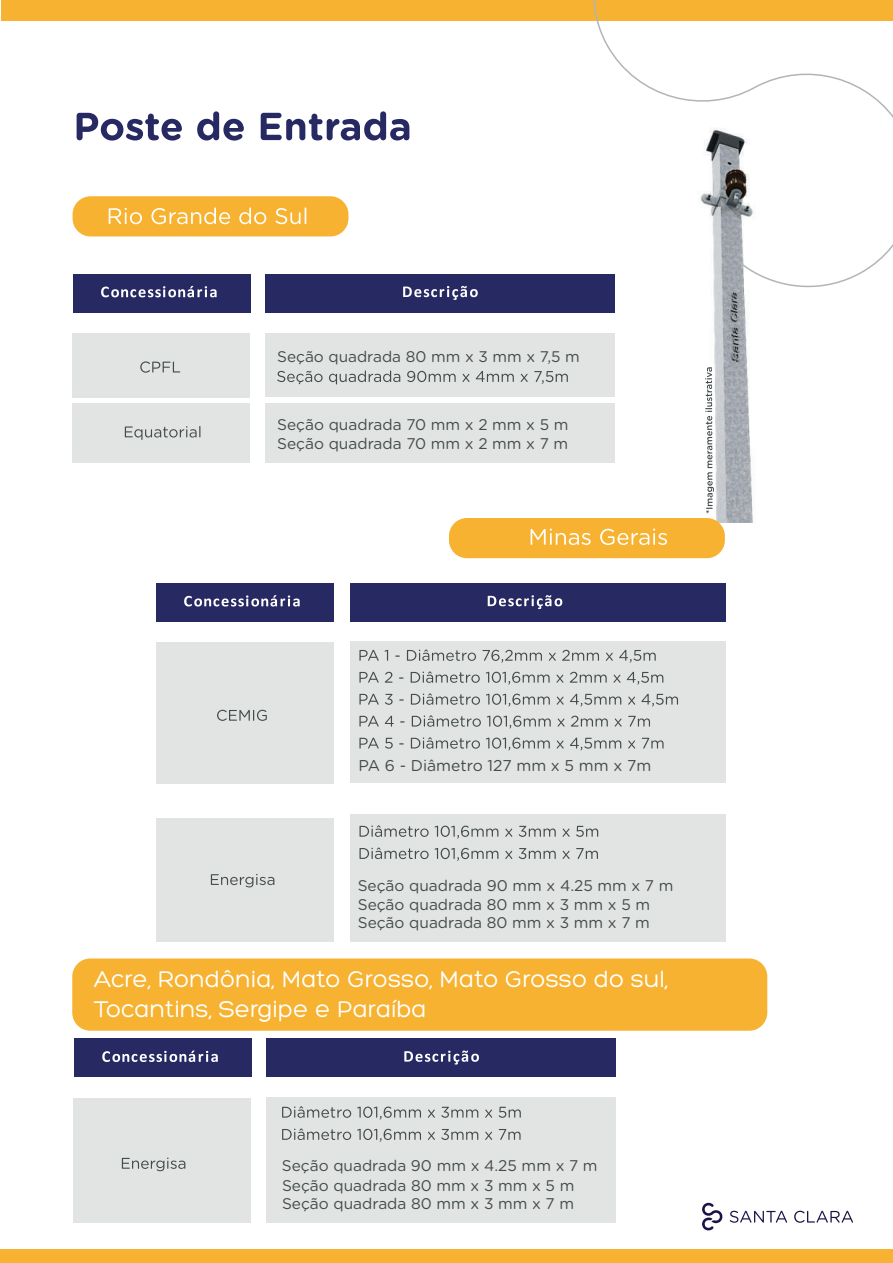
<style>
.page{position:relative;width:893px;height:1263px;background:#fff}
.page>*{position:absolute;margin:0;border:0;box-sizing:border-box;transform-origin:0 0}
.t1{font:24.6px/29.5px "Hero";color:#fff}
.t2{font:15.6px "Gotham Rounded";color:#434b4c}
.t3{font:15.45px/18.6px "Gotham Rounded";color:#434b4c}
</style>
<div class="page">
<img style="left:706px;top:294px;width:49px;height:228px">
<svg style="left:730px;top:1211px;width:57px;height:12px"></svg>
<svg style="left:794px;top:1211px;width:59px;height:12px"></svg>
<svg style="left:702px;top:1202px;width:21px;height:29px"></svg>
<div style="left:1px;top:0;width:892px;height:21px;background:#f6b230"></div>
<div style="left:0;top:1249px;width:893px;height:14px;background:#f6b230"></div>
<svg style="left:593px;top:0;width:300px;height:294px"></svg>
<svg style="left:77px;top:113px;width:105px;height:28px"></svg>
<svg style="left:197px;top:111px;width:47px;height:30px"></svg>
<svg style="left:261px;top:111px;width:148px;height:29px"></svg>
<div style="left:73px;top:196px;width:275px;height:40px;background:#f6b230;border-radius:18px"></div>
<svg style="left:109px;top:208px;width:33px;height:16px"></svg>
<svg style="left:151px;top:207px;width:79px;height:17px"></svg>
<svg style="left:239px;top:207px;width:27px;height:17px"></svg>
<svg style="left:276px;top:207px;width:30px;height:17px"></svg>
<div style="left:72px;top:333px;width:178px;height:64px;background:#e2e4e3"></div>
<div style="left:72px;top:404px;width:178px;height:59px;background:#e2e4e3"></div>
<div style="left:266px;top:333px;width:349px;height:64px;background:#e2e4e3"></div>
<div style="left:266px;top:403px;width:349px;height:60px;background:#e2e4e3"></div>
<div style="left:73px;top:274px;width:178px;height:39px;background:#262962"></div>
<svg style="left:101px;top:286px;width:116px;height:11px"></svg>
<div style="left:266px;top:274px;width:349px;height:38px;background:#262962"></div>
<svg style="left:403px;top:286px;width:75px;height:14px"></svg>
<svg style="left:140px;top:361px;width:40px;height:12px"></svg>
<svg style="left:125px;top:426px;width:75px;height:14px"></svg>
<svg style="left:277px;top:371px;width:46px;height:13px"></svg>
<svg style="left:329px;top:370px;width:71px;height:14px"></svg>
<svg style="left:407px;top:371px;width:49px;height:11px"></svg>
<svg style="left:462px;top:374px;width:7px;height:8px"></svg>
<svg style="left:476px;top:371px;width:38px;height:11px"></svg>
<svg style="left:521px;top:374px;width:7px;height:8px"></svg>
<svg style="left:534px;top:371px;width:34px;height:13px"></svg>
<div style="left:449px;top:518px;width:276px;height:40px;background:#f6b230;border-radius:18px"></div>
<svg style="left:531px;top:528px;width:60px;height:17px"></svg>
<svg style="left:600px;top:528px;width:67px;height:17px"></svg>
<div style="left:156px;top:642px;width:178px;height:141px;background:#e2e4e3"></div>
<div style="left:350px;top:642px;width:375px;height:141px;background:#e2e4e3"></div>
<div style="left:156px;top:583px;width:178px;height:38px;background:#262962"></div>
<svg style="left:184px;top:595px;width:116px;height:11px"></svg>
<div style="left:350px;top:583px;width:375px;height:38px;background:#262962"></div>
<svg style="left:488px;top:595px;width:74px;height:14px"></svg>
<svg style="left:217px;top:710px;width:50px;height:11px"></svg>
<svg style="left:359px;top:650px;width:20px;height:11px"></svg>
<svg style="left:385px;top:650px;width:3px;height:11px"></svg>
<svg style="left:407px;top:649px;width:69px;height:12px"></svg>
<svg style="left:482px;top:650px;width:60px;height:12px"></svg>
<svg style="left:549px;top:653px;width:7px;height:8px"></svg>
<svg style="left:562px;top:650px;width:37px;height:11px"></svg>
<svg style="left:606px;top:653px;width:7px;height:8px"></svg>
<svg style="left:619px;top:650px;width:37px;height:12px"></svg>
<svg style="left:359px;top:672px;width:20px;height:11px"></svg>
<svg style="left:385px;top:672px;width:8px;height:11px"></svg>
<svg style="left:411px;top:671px;width:69px;height:12px"></svg>
<svg style="left:486px;top:672px;width:64px;height:12px"></svg>
<svg style="left:556px;top:675px;width:7px;height:8px"></svg>
<svg style="left:570px;top:672px;width:37px;height:11px"></svg>
<svg style="left:613px;top:675px;width:7px;height:8px"></svg>
<svg style="left:627px;top:672px;width:36px;height:12px"></svg>
<svg style="left:359px;top:694px;width:20px;height:11px"></svg>
<svg style="left:385px;top:694px;width:8px;height:11px"></svg>
<svg style="left:411px;top:693px;width:69px;height:12px"></svg>
<svg style="left:486px;top:694px;width:64px;height:12px"></svg>
<svg style="left:557px;top:697px;width:7px;height:8px"></svg>
<svg style="left:570px;top:694px;width:51px;height:12px"></svg>
<svg style="left:628px;top:697px;width:7px;height:8px"></svg>
<svg style="left:641px;top:694px;width:37px;height:12px"></svg>
<svg style="left:359px;top:716px;width:20px;height:11px"></svg>
<svg style="left:385px;top:716px;width:9px;height:11px"></svg>
<svg style="left:412px;top:715px;width:69px;height:12px"></svg>
<svg style="left:487px;top:716px;width:64px;height:12px"></svg>
<svg style="left:558px;top:718px;width:7px;height:9px"></svg>
<svg style="left:571px;top:716px;width:37px;height:11px"></svg>
<svg style="left:615px;top:718px;width:7px;height:9px"></svg>
<svg style="left:628px;top:716px;width:22px;height:11px"></svg>
<svg style="left:359px;top:738px;width:20px;height:10px"></svg>
<svg style="left:385px;top:738px;width:8px;height:11px"></svg>
<svg style="left:411px;top:737px;width:69px;height:12px"></svg>
<svg style="left:486px;top:737px;width:64px;height:13px"></svg>
<svg style="left:557px;top:740px;width:7px;height:8px"></svg>
<svg style="left:570px;top:738px;width:51px;height:12px"></svg>
<svg style="left:628px;top:740px;width:7px;height:8px"></svg>
<svg style="left:642px;top:738px;width:22px;height:10px"></svg>
<div style="left:156px;top:818px;width:178px;height:124px;background:#e2e4e3"></div>
<div style="left:350px;top:815px;width:375px;height:127px;background:#e2e4e3"></div>
<svg style="left:211px;top:874px;width:63px;height:13px"></svg>
<div style="left:72px;top:958px;width:695px;height:73px;background:#f6b230;border-radius:18px"></div>
<div style="left:73px;top:1098px;width:178px;height:124px;background:#e2e4e3"></div>
<div style="left:267px;top:1097px;width:349px;height:126px;background:#e2e4e3"></div>
<div style="left:74px;top:1039px;width:178px;height:38px;background:#262962"></div>
<svg style="left:102px;top:1050px;width:116px;height:12px"></svg>
<div style="left:267px;top:1038px;width:349px;height:39px;background:#262962"></div>
<svg style="left:404px;top:1050px;width:75px;height:14px"></svg>
<svg style="left:122px;top:1157px;width:63px;height:14px"></svg>
<svg style="left:705px;top:367px;width:9px;height:146px"></svg>
<svg style="left:359px;top:825px;width:70px;height:12px"></svg>
<svg style="left:435px;top:826px;width:63px;height:12px"></svg>
<svg style="left:505px;top:828px;width:7px;height:9px"></svg>
<svg style="left:519px;top:826px;width:37px;height:11px"></svg>
<svg style="left:563px;top:828px;width:7px;height:9px"></svg>
<svg style="left:576px;top:826px;width:22px;height:11px"></svg>
<svg style="left:359px;top:847px;width:70px;height:12px"></svg>
<svg style="left:435px;top:848px;width:63px;height:13px"></svg>
<svg style="left:505px;top:851px;width:7px;height:8px"></svg>
<svg style="left:519px;top:848px;width:37px;height:11px"></svg>
<svg style="left:563px;top:851px;width:7px;height:8px"></svg>
<svg style="left:576px;top:848px;width:22px;height:11px"></svg>
<svg style="left:282px;top:1106px;width:69px;height:12px"></svg>
<svg style="left:357px;top:1106px;width:64px;height:13px"></svg>
<svg style="left:428px;top:1109px;width:7px;height:9px"></svg>
<svg style="left:441px;top:1107px;width:37px;height:11px"></svg>
<svg style="left:485px;top:1109px;width:7px;height:9px"></svg>
<svg style="left:499px;top:1107px;width:22px;height:11px"></svg>
<svg style="left:282px;top:1128px;width:69px;height:12px"></svg>
<svg style="left:357px;top:1129px;width:64px;height:13px"></svg>
<svg style="left:428px;top:1132px;width:7px;height:8px"></svg>
<svg style="left:441px;top:1129px;width:37px;height:11px"></svg>
<svg style="left:485px;top:1132px;width:7px;height:8px"></svg>
<svg style="left:499px;top:1129px;width:22px;height:11px"></svg>
<p class="t3" style="left:277px;top:346px;width:304px">Seção quadrada 80 mm x 3 mm x 7,5 m</p>
<p class="t3" style="left:277px;top:415px;width:293px">Seção quadrada 70 mm x 2 mm x 5 m<br>Seção quadrada 70 mm x 2 mm x 7 m</p>
<p class="t2" style="left:358px;top:754px;width:294px">PA 6 - Diâmetro 127 mm x 5 mm x 7m</p>
<p class="t3" style="left:358px;top:875px;width:317px">Seção quadrada 90 mm x 4.25 mm x 7 m</p>
<p class="t3" style="left:358px;top:894px;width:294px">Seção quadrada 80 mm x 3 mm x 5 m<br>Seção quadrada 80 mm x 3 mm x 7 m</p>
<h1 class="t1" style="left:94px;top:965px;width:576px">Acre, Rondônia, Mato Grosso, Mato Grosso do sul,<br>Tocantins, Sergipe e Paraíba</h1>
<p class="t3" style="left:282px;top:1155px;width:317px">Seção quadrada 90 mm x 4.25 mm x 7 m</p>
<p class="t3" style="left:282px;top:1175px;width:294px">Seção quadrada 80 mm x 3 mm x 5 m<br>Seção quadrada 80 mm x 3 mm x 7 m</p>
</div>
